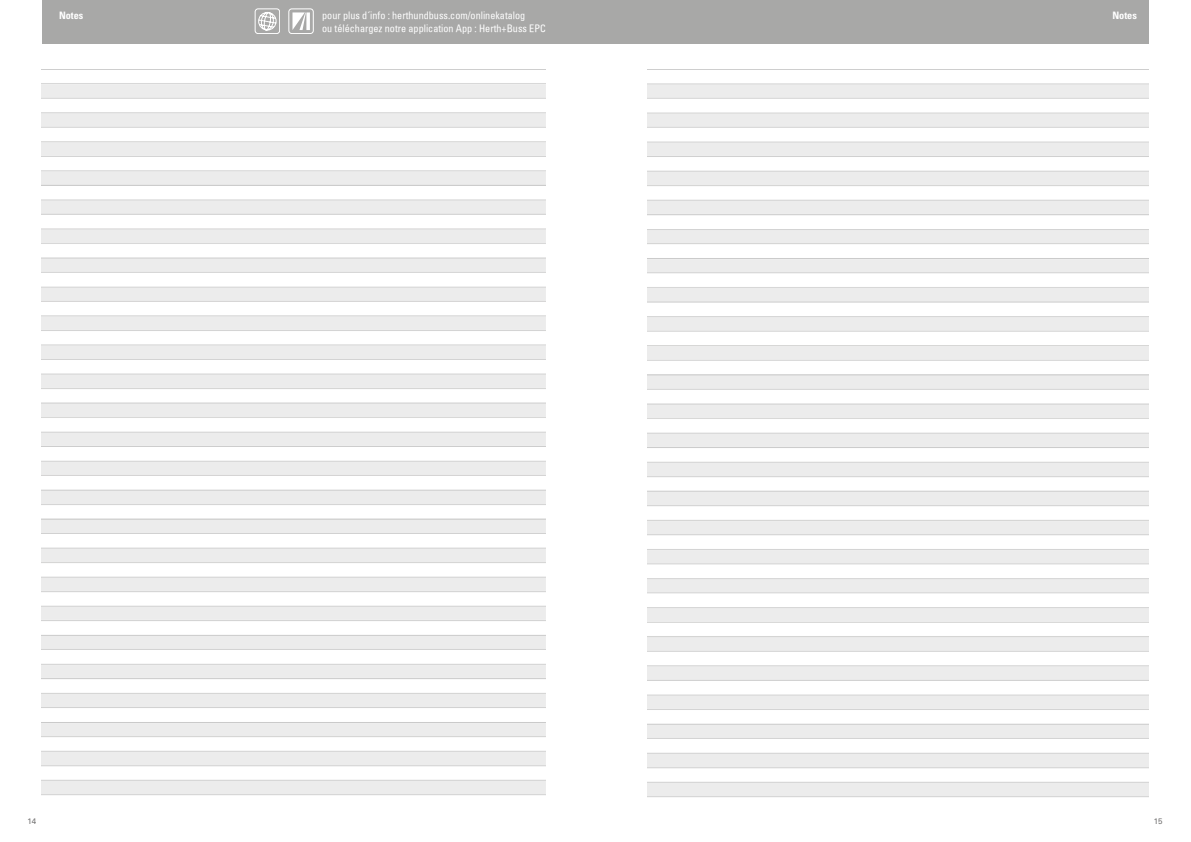
<style>
.page{position:relative;width:1191px;height:842px;background:#fff}
.page>*{position:absolute;margin:0;border:0;box-sizing:border-box;transform-origin:0 0}
.t1{font:700 condensed 10.3px "Univers";color:#fff}
.t2{font:condensed 10.2px/13.3px "Univers";color:#fff}
.t3{font:700 condensed 10.2px "Univers";color:#fff}
.t4{font:8px "Univers LT Pro 55 Roman";color:#706f6f}
</style>
<div class="page">
<div style="left:42px;top:0;width:553px;height:43px;background:#a8a8a7"></div>
<svg style="left:255px;top:9px;width:25px;height:22px"></svg>
<div style="left:255px;top:9px;width:25px;height:25px;border:1px solid #fff;border-radius:3px"></div>
<div style="left:288px;top:9px;width:25px;height:25px;border:1px solid #fff;border-radius:3px"></div>
<svg style="left:289px;top:9px;width:24px;height:25px"></svg>
<div style="left:590px;top:0;width:558px;height:44px;background:#a8a8a7"></div>
<p class="t3" style="left:59px;top:9px;width:26px">Notes</p>
<p class="t2" style="left:322px;top:8px;width:225px">pour plus d´info : herthundbuss.com/onlinekatalog<br>ou téléchargez notre application App : Herth+Buss EPC</p>
<p class="t1" style="left:1112px;top:9px;width:26px">Notes</p>
<p class="t4" style="left:28px;top:816px;width:10px">14</p>
<p class="t4" style="left:1153px;top:816px;width:10px">15</p>
</div>
